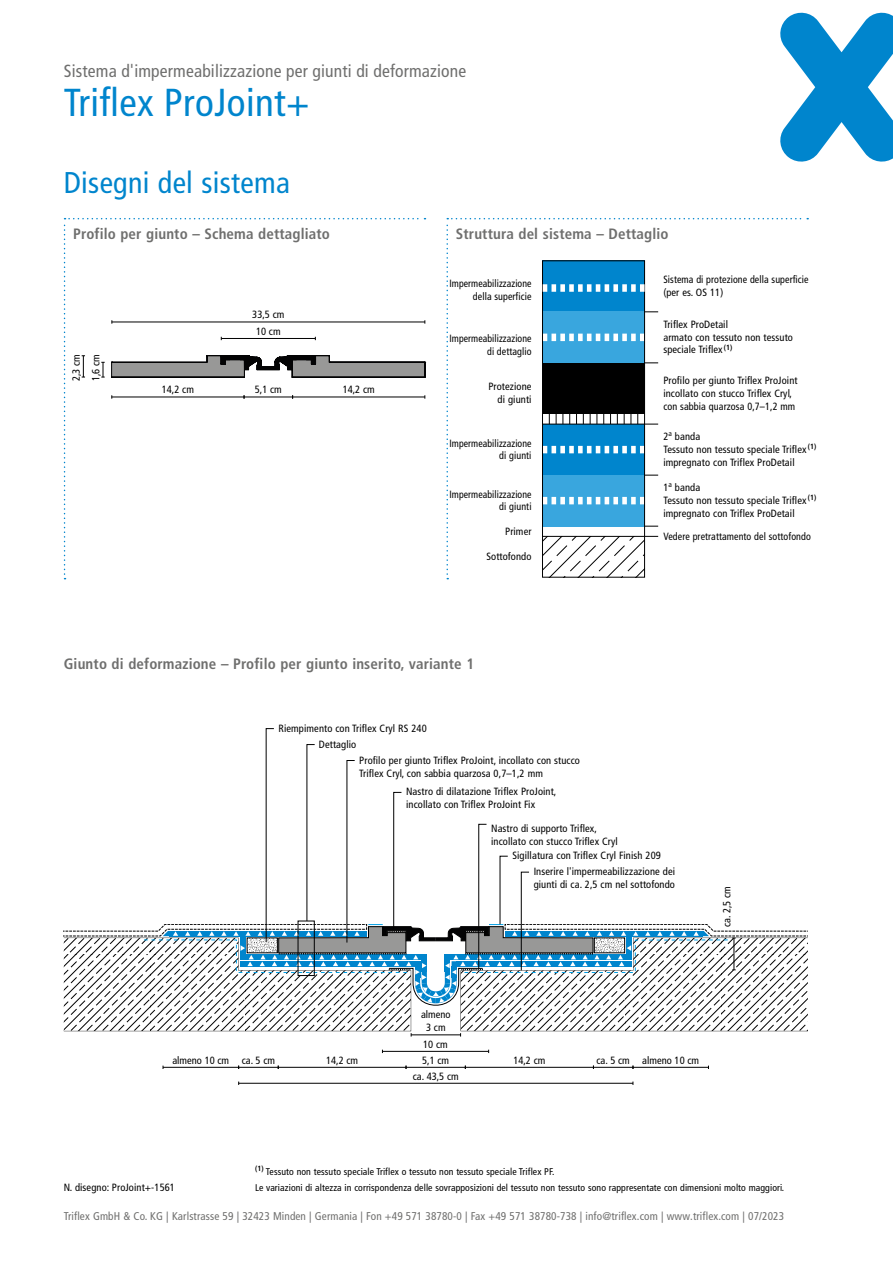
<style>
.page{position:relative;width:893px;height:1263px;background:#fff}
.page>*{position:absolute;margin:0;border:0;box-sizing:border-box;transform-origin:0 0}
.t1{font:condensed 39px "Frutiger LT Pro";letter-spacing:.01em;color:#0085cd}
.t2{font:condensed 30px "Frutiger LT Pro";letter-spacing:.01em;color:#0085cd}
.t3{font:condensed 17.55px "Frutiger LT Pro";letter-spacing:.01em;color:#6f6f6e}
.t4{font:700 condensed 15px "Frutiger LT Pro";letter-spacing:.01em;color:#6f6f6e}
.t5{font:condensed 11.25px "Frutiger LT Pro";letter-spacing:.01em;color:#6f6f6e}
.t6{font:condensed 10.5px/12.8px "Frutiger LT Pro";letter-spacing:.01em;color:#000}
.t7{font:condensed 10.5px/12.8px "Frutiger LT Pro";letter-spacing:.01em;color:#000;text-align:right;scale:.93 1}
.t8{font:condensed 10.5px/12.8px "Frutiger LT Pro";letter-spacing:.01em;color:#000;scale:.95 1}
.t9{font:condensed 9.75px "Frutiger LT Pro";letter-spacing:.01em;color:#000}
</style>
<div class="page">
<svg style="left:780px;top:13px;width:113px;height:149px"></svg>
<svg style="left:446px;top:218px;width:362px;height:361px"></svg>
<svg style="left:64px;top:218px;width:362px;height:361px"></svg>
<hr style="left:633px;top:1067px;width:75px;height:1px;background:#000">
<hr style="left:163px;top:1067px;width:76px;height:1px;background:#000">
<hr style="left:239px;top:1083px;width:394px;height:1px;background:#000">
<svg style="left:64px;top:728px;width:744px;height:308px"></svg>
<hr style="left:239px;top:1067px;width:39px;height:1px;background:#000">
<hr style="left:278px;top:1067px;width:128px;height:1px;background:#000">
<hr style="left:465px;top:1067px;width:128px;height:1px;background:#000">
<hr style="left:593px;top:1067px;width:40px;height:1px;background:#000">
<hr style="left:406px;top:1067px;width:59px;height:1px;background:#000">
<hr style="left:382px;top:1051px;width:107px;height:1px;background:#000">
<h3 class="t3" style="left:64px;top:61px;width:404px">Sistema d'impermeabilizzazione per giunti di deformazione</h3>
<h1 class="t1" style="left:64px;top:80px;width:247px">Triflex ProJoint+</h1>
<h2 class="t2" style="left:64px;top:165px;width:228px">Disegni del sistema</h2>
<h3 class="t4" style="left:73px;top:224px;width:258px">Profilo per giunto – Schema dettagliato</h3>
<p class="t6" style="left:252px;top:308px;width:34px">33,5 cm</p>
<p class="t6" style="left:66px;top:381px;width:29px;line-height:19.6px;rotate:-90deg">2,3 cm<br>1,6 cm</p>
<p class="t6" style="left:162px;top:383px;width:34px">14,2 cm</p>
<p class="t6" style="left:256px;top:325px;width:26px">10 cm</p>
<p class="t6" style="left:255px;top:383px;width:29px">5,1 cm</p>
<p class="t6" style="left:343px;top:383px;width:34px">14,2 cm</p>
<h3 class="t4" style="left:456px;top:224px;width:214px">Struttura del sistema – Dettaglio</h3>
<p class="t7" style="left:449px;top:277px;width:90px">Impermeabilizzazione della superficie</p>
<p class="t8" style="left:663px;top:273px;width:154px">Sistema di protezione della superficie (per es. OS 11)</p>
<p class="t7" style="left:449px;top:332px;width:90px">Impermeabilizzazione di dettaglio</p>
<p class="t6" style="left:488px;top:380px;width:45px;text-align:right">Protezione di giunti</p>
<p class="t6" style="left:663px;top:318px;width:131px">Triflex ProDetail<br>armato con tessuto non tessuto speciale Triflex<sup>(1)</sup></p>
<p class="t6" style="left:663px;top:374px;width:136px">Profilo per giunto Triflex ProJoint incollato con stucco Triflex Cryl, con sabbia quarzosa 0,7–1,2 mm</p>
<p class="t7" style="left:449px;top:437px;width:90px">Impermeabilizzazione di giunti</p>
<p class="t6" style="left:663px;top:430px;width:154px">2<sup>a</sup> banda<br>Tessuto non tessuto speciale Triflex<sup>(1) </sup>impregnato con Triflex ProDetail</p>
<p class="t7" style="left:449px;top:488px;width:90px">Impermeabilizzazione di giunti</p>
<p class="t6" style="left:663px;top:481px;width:154px">1<sup>a</sup> banda<br>Tessuto non tessuto speciale Triflex<sup>(1) </sup>impregnato con Triflex ProDetail</p>
<p class="t6" style="left:505px;top:525px;width:28px">Primer</p>
<p class="t6" style="left:486px;top:550px;width:47px">Sottofondo</p>
<p class="t8" style="left:663px;top:530px;width:157px">Vedere pretrattamento del sottofondo</p>
<h3 class="t4" style="left:64px;top:655px;width:412px">Giunto di deformazione – Profilo per giunto inserito, variante 1</h3>
<p class="t6" style="left:279px;top:722px;width:150px">Riempimento con Triflex Cryl RS 240</p>
<p class="t6" style="left:319px;top:738px;width:39px">Dettaglio</p>
<p class="t6" style="left:359px;top:754px;width:222px">Profilo per giunto Triflex ProJoint, incollato con stucco<br>Triflex Cryl, con sabbia quarzosa 0,7–1,2 mm</p>
<p class="t6" style="left:406px;top:785px;width:152px">Nastro di dilatazione Triflex ProJoint, incollato con Triflex ProJoint Fix</p>
<p class="t6" style="left:491px;top:822px;width:128px">Nastro di supporto Triflex, incollato con stucco Triflex Cryl</p>
<p class="t6" style="left:512px;top:849px;width:150px">Sigillatura con Triflex Cryl Finish 209</p>
<p class="t6" style="left:534px;top:865px;width:143px">Inserire l'impermeabilizzazione dei giunti di ca. 2,5 cm nel sottofondo</p>
<p class="t6" style="left:720px;top:927px;width:42px;rotate:-90deg">ca. 2,5 cm</p>
<p class="t6" style="left:421px;top:1008px;width:31px;text-align:center">almeno<br>3 cm</p>
<p class="t6" style="left:423px;top:1038px;width:26px">10 cm</p>
<p class="t6" style="left:172px;top:1054px;width:58px">almeno 10 cm</p>
<p class="t6" style="left:642px;top:1054px;width:58px">almeno 10 cm</p>
<p class="t6" style="left:242px;top:1054px;width:35px">ca. 5 cm</p>
<p class="t6" style="left:326px;top:1054px;width:34px">14,2 cm</p>
<p class="t6" style="left:422px;top:1054px;width:29px">5,1 cm</p>
<p class="t6" style="left:513px;top:1054px;width:34px">14,2 cm</p>
<p class="t6" style="left:597px;top:1054px;width:35px">ca. 5 cm</p>
<p class="t6" style="left:413px;top:1070px;width:47px">ca. 43,5 cm</p>
<p class="t9" style="left:255px;top:1166px;width:301px"><sup>(1)</sup> Tessuto non tessuto speciale Triflex o tessuto non tessuto speciale Triflex PF.</p>
<p class="t6" style="left:64px;top:1181px;width:113px">N. disegno: ProJoint+-1561</p>
<p class="t9" style="left:255px;top:1181px;width:531px">Le variazioni di altezza in corrispondenza delle sovrapposizioni del tessuto non tessuto sono rappresentate con dimensioni molto maggiori.</p>
<p class="t5" style="left:64px;top:1210px;width:722px">Triflex GmbH &amp; Co. KG | Karlstrasse 59 | 32423 Minden | Germania | Fon +49 571 38780-0 | Fax +49 571 38780-738 | info@triflex.com | www.triflex.com | 07/2023</p>
</div>
